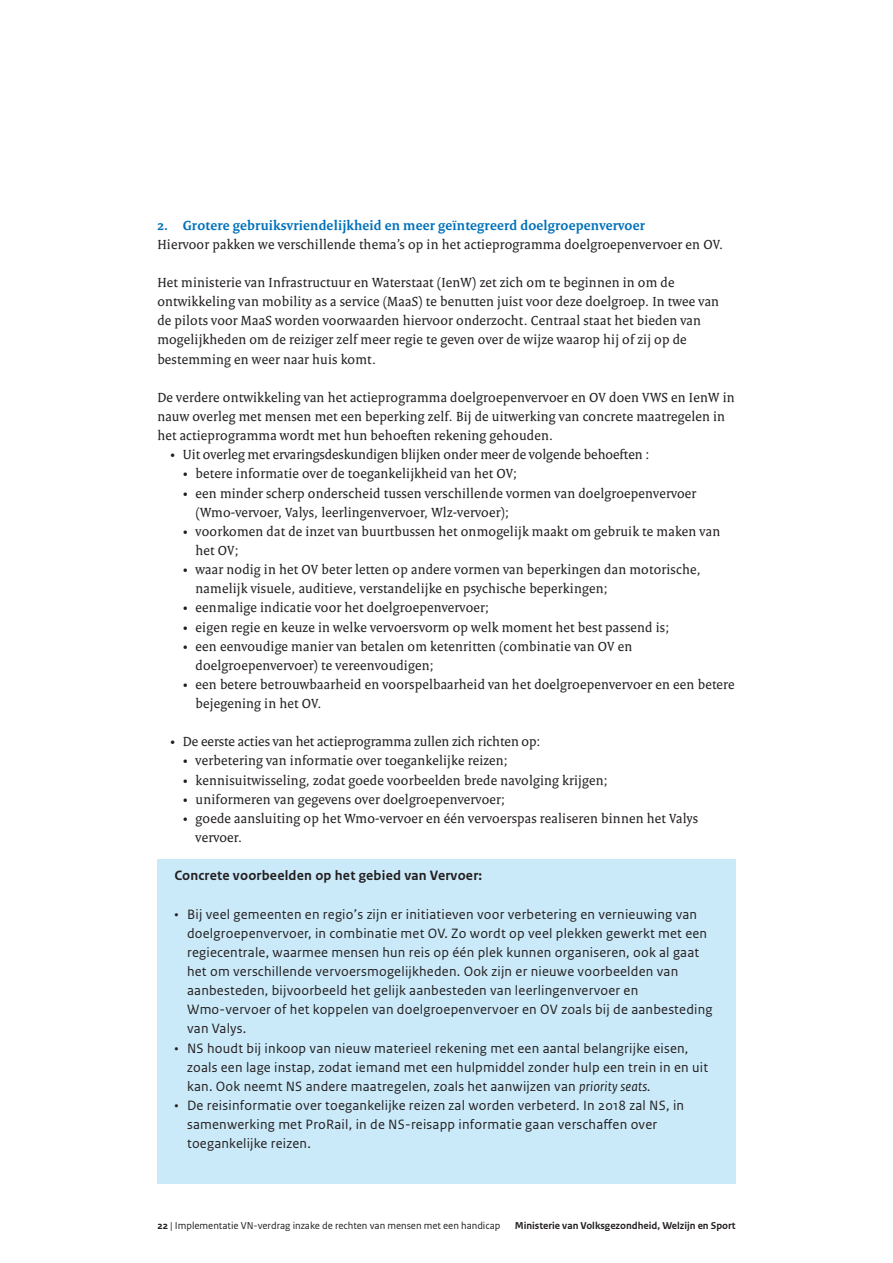
<style>
.page{position:relative;width:893px;height:1263px;background:#fff}
.page>*{position:absolute;margin:0;border:0;box-sizing:border-box;transform-origin:0 0}
.vws_11_-_Plat{font:14.25px/19.2px "Rijksoverheid Serif";letter-spacing:.015em;color:#231f20}
.t1{font:14.25px/19.2px "Rijksoverheid Sans Text";letter-spacing:.015em;color:#231f20}
.vws_09_-_Tussenkop_d{font:700 14.25px "Rijksoverheid Serif";letter-spacing:.015em;color:#0071bb}
.vws_19_-_Kader_plat{font:700 14.25px "Rijksoverheid Sans Text";letter-spacing:.015em;color:#231f20}
.t2{font:10.5px "Rijksoverheid Sans Text";color:#231f20}
.t3{font:700 10.5px "Rijksoverheid Sans Text";color:#231f20}
.s1{font-style:italic}
.s2{font-weight:700}
</style>
<div class="page">
<div style="left:157px;top:860px;width:579px;height:324px;background:#cbeaf9"></div>
<p class="vws_09_-_Tussenkop_d" style="left:157px;top:216px;width:489px">2. Grotere gebruiksvriendelijkheid en meer geïntegreerd doelgroepenvervoer</p>
<p class="vws_11_-_Plat" style="left:157px;top:234px;width:567px">Hiervoor pakken we verschillende thema’s op in het actieprogramma doelgroepenvervoer en OV.</p>
<p class="vws_11_-_Plat" style="left:157px;top:273px;width:563px">Het ministerie van Infrastructuur en Waterstaat (IenW) zet zich om te beginnen in om de ontwikkeling van mobility as a service (MaaS) te benutten juist voor deze doelgroep. In twee van de pilots voor MaaS worden voorwaarden hiervoor onderzocht. Centraal staat het bieden van mogelijkheden om de reiziger zelf meer regie te geven over de wijze waarop hij of zij op de bestemming en weer naar huis komt.</p>
<p class="vws_11_-_Plat" style="left:157px;top:388px;width:579px">De verdere ontwikkeling van het actieprogramma doelgroepenvervoer en OV doen VWS en IenW in nauw overleg met mensen met een beperking zelf. Bij de uitwerking van concrete maatregelen in het actieprogramma wordt met hun behoeften rekening gehouden.</p>
<p class="vws_11_-_Plat" style="left:170px;top:445px;width:481px">• Uit overleg met ervaringsdeskundigen blijken onder meer de volgende behoeften :</p>
<p class="vws_11_-_Plat" style="left:183px;top:464px;width:336px">• betere informatie over de toegankelijkheid van het OV;</p>
<p class="vws_11_-_Plat" style="left:196px;top:483px;width:502px;text-indent:-13px">• een minder scherp onderscheid tussen verschillende vormen van doelgroepenvervoer (Wmo-vervoer, Valys, leerlingenvervoer, Wlz-vervoer);</p>
<p class="vws_11_-_Plat" style="left:196px;top:521px;width:526px;text-indent:-13px">• voorkomen dat de inzet van buurtbussen het onmogelijk maakt om gebruik te maken van het OV;</p>
<p class="vws_11_-_Plat" style="left:196px;top:560px;width:507px;text-indent:-13px">• waar nodig in het OV beter letten op andere vormen van beperkingen dan motorische, namelijk visuele, auditieve, verstandelijke en psychische beperkingen;</p>
<p class="vws_11_-_Plat" style="left:183px;top:598px;width:308px">• eenmalige indicatie voor het doelgroepenvervoer;</p>
<p class="vws_11_-_Plat" style="left:183px;top:617px;width:488px">• eigen regie en keuze in welke vervoersvorm op welk moment het best passend is;</p>
<p class="vws_11_-_Plat" style="left:196px;top:636px;width:438px;text-indent:-13px">• een eenvoudige manier van betalen om ketenritten (combinatie van OV en doelgroepenvervoer) te vereenvoudigen;</p>
<p class="vws_11_-_Plat" style="left:196px;top:675px;width:541px;text-indent:-13px">• een betere betrouwbaarheid en voorspelbaarheid van het doelgroepenvervoer en een betere bejegening in het OV.</p>
<p class="vws_11_-_Plat" style="left:170px;top:732px;width:372px">• De eerste acties van het actieprogramma zullen zich richten op:</p>
<p class="vws_11_-_Plat" style="left:183px;top:751px;width:327px">• verbetering van informatie over toegankelijke reizen;</p>
<p class="vws_11_-_Plat" style="left:183px;top:770px;width:426px">• kennisuitwisseling, zodat goede voorbeelden brede navolging krijgen;</p>
<p class="vws_11_-_Plat" style="left:183px;top:789px;width:324px">• uniformeren van gegevens over doelgroepenvervoer;</p>
<p class="vws_11_-_Plat" style="left:196px;top:808px;width:504px;text-indent:-13px">• goede aansluiting op het Wmo-vervoer en één vervoerspas realiseren binnen het Valys vervoer.</p>
<p class="vws_19_-_Kader_plat" style="left:174px;top:867px;width:309px">Concrete voorbeelden op het gebied van Vervoer:</p>
<p class="t1" style="left:187px;top:904px;width:527px;text-indent:-13px">• Bij veel gemeenten en regio’s zijn er initiatieven voor verbetering en vernieuwing van doelgroepenvervoer, in combinatie met OV. Zo wordt op veel plekken gewerkt met een regiecentrale, waarmee mensen hun reis op één plek kunnen organiseren, ook al gaat het om verschillende vervoersmogelijkheden. Ook zijn er nieuwe voorbeelden van aanbesteden, bijvoorbeeld het gelijk aanbesteden van leerlingenvervoer en Wmo-vervoer of het koppelen van doelgroepenvervoer en OV zoals bij de aanbesteding van Valys.</p>
<p class="t1" style="left:187px;top:1038px;width:523px;text-indent:-13px">• NS houdt bij inkoop van nieuw materieel rekening met een aantal belangrijke eisen, zoals een lage instap, zodat iemand met een hulpmiddel zonder hulp een trein in en uit kan. Ook neemt NS andere maatregelen, zoals het aanwijzen van <span class="s1">priority seats.</span></p>
<p class="t1" style="left:187px;top:1096px;width:499px;text-indent:-13px">• De reisinformatie over toegankelijke reizen zal worden verbeterd. In 2018 zal NS, in samenwerking met ProRail, in de NS-reisapp informatie gaan verschaffen over toegankelijke reizen.</p>
<p class="t2" style="left:157px;top:1219px;width:345px"><span class="s2">22</span> | Implementatie VN-verdrag inzake de rechten van mensen met een handicap</p>
<p class="t3" style="left:515px;top:1219px;width:222px">Ministerie van Volksgezondheid, Welzijn en Sport</p>
</div>
